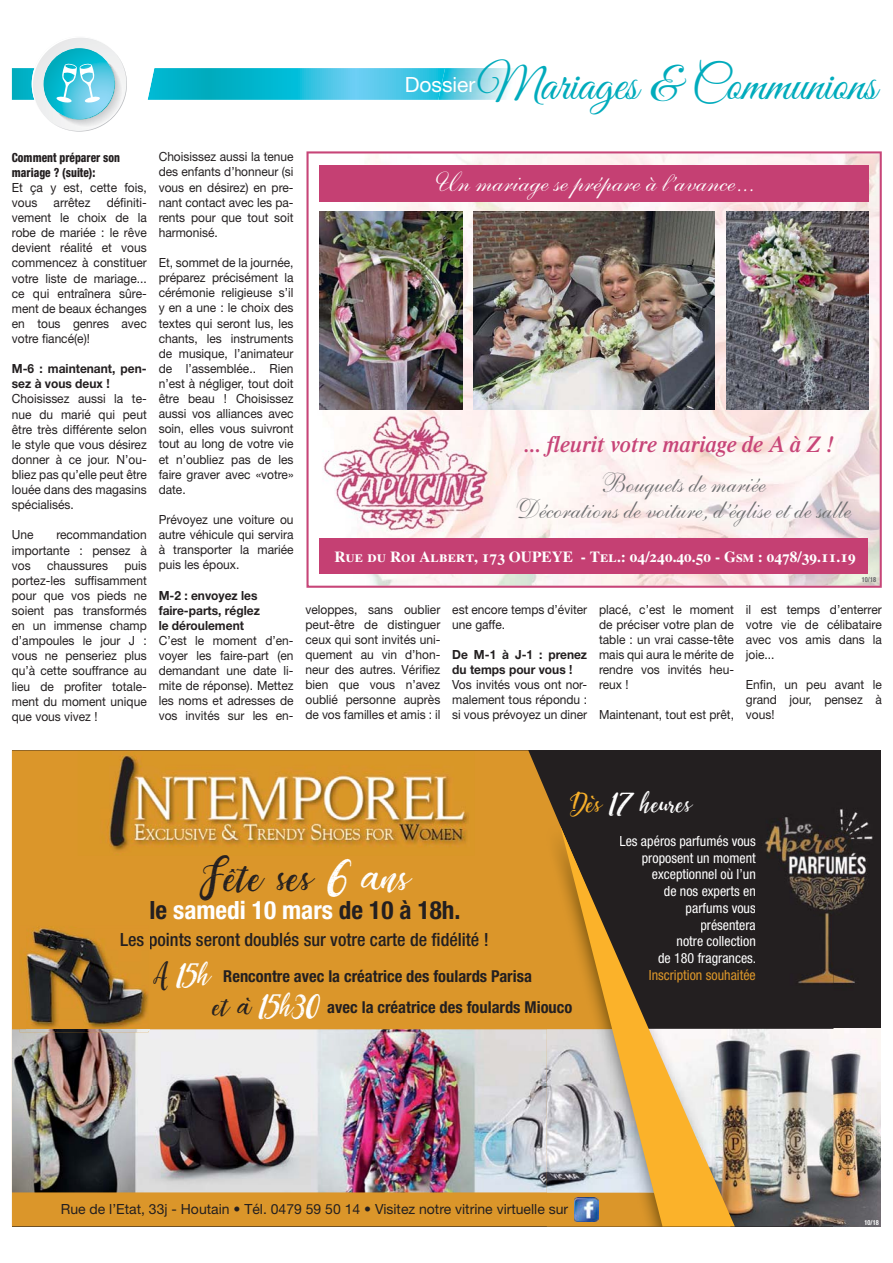
<style>
.page{position:relative;width:893px;height:1263px;background:#fff}
.page>*{position:absolute;margin:0;border:0;box-sizing:border-box;transform-origin:0 0}
.t1{font:49.05px "Great Vibes";color:#00abbc}
.t2{font:46.2px "Dandeleon Vintage Demo";color:#231f20}
.t3{font:28.05px "Shelley Volante Script";color:#fff}
.t4{font:28.05px "Dandeleon Vintage Demo";color:#fff}
.t5{font:27.45px/26px "Shelley Allegro Script";color:#6d6e70;text-align:center;scale:.95 1}
.t6{font:700 condensed 25.2px "Helvetica Neue";color:#fff}
.t7{font:italic 600 22.8px "Times";color:#c74578}
.t8{font:21px "Helvetica Neue";color:#fff}
.t9{font:500 condensed 18.15px "Helvetica Neue";color:#231f20}
.t10{font:700 condensed 16.5px/31px "Helvetica Neue";color:#231f20}
.t11{font:15.45px "Times Bold SC";color:#fff}
.t12{font:condensed 13.95px/16.8px "Helvetica Neue";color:#fff;text-align:right}
.t13{font:13.95px "Helvetica Neue";color:#231f20}
.t14{font:condensed 13.95px "Helvetica Neue";color:#db962a}
.t15{font:12.6px/15.1px "Helvetica Neue";color:#231f20;text-align:justify;scale:.95 1}
.t16{font:700 12.6px/15.1px "Helvetica Neue";color:#231f20;scale:.95 1}
.t17{font:800 condensed 12.6px/15.1px "Helvetica Neue";color:#231f20;scale:.9 1}
.t18{font:700 condensed 7.05px "Helvetica Neue";color:#636466;scale:.9 1}
.t19{font:700 condensed 7.05px "Helvetica Neue";color:#fff;scale:.9 1}
.s1{color:#fbb22a}
.s2{color:#fff}
.s3{color:#231f20}
.s4{font-family:"Dandeleon Vintage Demo";font-weight:400;font-stretch:normal;font-size:30px}
.s5{font-family:"Dandeleon Vintage Demo";font-weight:400;font-stretch:normal;font-size:30px;color:#fff}
</style>
<div class="page">
<svg style="left:12px;top:38px;width:501px;height:94px"></svg>
<svg style="left:306px;top:151px;width:576px;height:437px;fill:#fdf3f2"></svg>
<img style="left:317px;top:405px;width:189px;height:135px">
<div style="left:320px;top:538px;width:548px;height:36px;background:#c54073"></div>
<div style="left:320px;top:165px;width:549px;height:37px;background:#c54073"></div>
<img style="left:473px;top:211px;width:242px;height:198px">
<img style="left:319px;top:211px;width:143px;height:198px">
<img style="left:726px;top:211px;width:143px;height:198px">
<div style="left:12px;top:750px;width:869px;height:476px;background:#231f20"></div>
<img style="left:735px;top:1029px;width:146px;height:197px">
<img style="left:784px;top:809px;width:89px;height:175px">
<div style="left:12px;top:750px;width:548px;height:476px;background:#db962a"></div>
<div style="left:78px;top:751px;width:397px;height:105px;background:#d99727"></div>
<img style="left:109px;top:755px;width:361px;height:97px">
<img style="left:12px;top:1029px;width:535px;height:164px">
<img style="left:765px;top:825px;width:68px;height:159px">
<img style="left:547px;top:825px;width:14px;height:401px">
<img style="left:547px;top:1204px;width:13px;height:13px">
<svg style="left:560px;top:826px;width:175px;height:400px"></svg>
<svg style="left:149px;top:932px;width:1px;height:17px"></svg>
<img style="left:20px;top:926px;width:129px;height:106px">
<img style="left:121px;top:932px;width:28px;height:17px">
<svg style="left:246px;top:997px;width:5px;height:6px"></svg>
<svg style="left:229px;top:868px;width:7px;height:6px"></svg>
<h1 class="t1" style="left:477px;top:57px;width:401px">Mariages &amp; Communions</h1>
<h3 class="t8" style="left:405px;top:77px;width:72px">Dossier</h3>
<p class="t17" style="left:12px;top:151px;width:122px">Comment préparer son mariage ? (suite):</p>
<p class="t15" style="left:12px;top:181px;width:143px">Et ça y est, cette fois, vous</p>
<p class="t15" style="left:12px;top:196px;width:143px;text-indent:95px">définiti&shy;vement le choix de la robe de mariée : le rêve devient réalité et vous commencez à constituer votre liste de mariage... ce qui entraînera sûre&shy;ment de beaux échanges en tous genres avec votre fiancé(e)!</p>
<p class="t16" style="left:12px;top:362px;width:143px">M-6 : maintenant, pen&shy;sez à vous deux !</p>
<p class="t15" style="left:12px;top:393px;width:143px">Choisissez aussi la te&shy;nue du marié qui peut être très différente selon le style que vous désirez donner à ce jour. N’ou&shy;bliez pas qu’elle peut être louée dans des magasins spécialisés.</p>
<p class="t15" style="left:12px;top:529px;width:24px">Une</p>
<p class="t15" style="left:54px;top:196px;width:40px">arrêtez</p>
<p class="t15" style="left:12px;top:529px;width:143px;text-indent:44px">recommandation importante : pensez à vos</p>
<p class="t15" style="left:12px;top:559px;width:143px;text-indent:112px">puis portez-les suffisamment pour que vos pieds ne soient pas transformés en un immense champ d’ampoules le jour J : vous ne penseriez plus qu’à cette souffrance au lieu de profiter totale&shy;ment du moment unique que vous vivez !</p>
<p class="t15" style="left:47px;top:559px;width:66px">chaussures</p>
<p class="t15" style="left:159px;top:150px;width:143px">Choisissez aussi la tenue des enfants d’honneur (si vous en désirez) en pre&shy;nant contact avec les pa&shy;rents pour que tout soit harmonisé.</p>
<p class="t15" style="left:159px;top:256px;width:144px">Et, sommet de la journée, préparez précisément la cérémonie religieuse s’il y en a une : le choix des textes qui seront lus, les chants, les instruments de musique, l’animateur de l’assemblée.. Rien n’est à négliger, tout doit être beau ! Choisissez aussi vos alliances avec soin, elles vous suivront tout au long de votre vie et n’oubliez pas de les faire graver avec «votre» date.</p>
<p class="t15" style="left:159px;top:513px;width:143px">Prévoyez une voiture ou autre véhicule qui servira à transporter la mariée puis les époux.</p>
<p class="t16" style="left:159px;top:589px;width:108px">M-2 : envoyez les faire-parts, réglez le déroulement</p>
<p class="t15" style="left:159px;top:634px;width:143px">C’est le moment d’en&shy;voyer les faire-part (en demandant une date li&shy;mite de réponse). Mettez les noms et adresses de vos invités sur les en-</p>
<h3 class="t3" style="left:433px;top:174px;width:322px">Un mariage se prépare à l’avance...</h3>
<h3 class="t7" style="left:524px;top:435px;width:312px">... fleurit votre mariage de A à Z !</h3>
<h3 class="t5" style="left:512px;top:474px;width:354px">Bouquets de mariée<br>Décorations de voiture, d’église et de salle</h3>
<p class="t11" style="left:334px;top:551px;width:523px">Rue du Roi Albert, 173 OUPEYE - Tel.: 04/240.40.50 - Gsm : 0478/39.11.19</p>
<p class="t15" style="left:305px;top:603px;width:143px">veloppes, sans oublier peut-être de distinguer ceux qui sont invités uni&shy;quement au vin d’hon&shy;neur des autres. Vérifiez bien que vous n’avez oublié personne auprès de vos familles et amis : il</p>
<p class="t15" style="left:452px;top:603px;width:143px">est encore temps d’éviter une gaffe.</p>
<p class="t16" style="left:452px;top:648px;width:143px">De M-1 à J-1 : prenez du temps pour vous !</p>
<p class="t15" style="left:452px;top:678px;width:143px">Vos invités vous ont nor&shy;malement tous répondu : si vous prévoyez un diner</p>
<p class="t15" style="left:599px;top:603px;width:143px">placé, c’est le moment de préciser votre plan de table : un vrai casse-tête mais qui aura le mérite de rendre vos invités heu&shy;reux !</p>
<p class="t15" style="left:599px;top:708px;width:143px">Maintenant, tout est prêt,</p>
<p class="t18" style="left:862px;top:577px;width:17px">10/18</p>
<p class="t15" style="left:746px;top:603px;width:145px">il est temps d’enterrer votre vie de célibataire avec vos amis dans la joie...</p>
<p class="t15" style="left:746px;top:678px;width:145px">Enfin, un peu avant le grand jour, pensez à vous!</p>
<h3 class="t4" style="left:567px;top:787px;width:125px"><span class="s1">Des</span> 17 heures</h3>
<p class="t12" style="left:619px;top:834px;width:138px">Les apéros parfumés vous proposent un moment exceptionnel où l’un<br>de nos experts en parfums vous<br>présentera<br>notre collection<br>de 180 fragrances.</p>
<p class="t14" style="left:649px;top:970px;width:108px">Inscription souhaitée</p>
<h2 class="t2" style="left:200px;top:849px;width:211px">Fete ses <span class="s2">6 ans</span></h2>
<h3 class="t6" style="left:149px;top:901px;width:313px"><span class="s3">le</span> samedi 10 mars <span class="s3">de 10 à 18h.</span></h3>
<h3 class="t9" style="left:120px;top:933px;width:370px">Les points seront doublés sur votre carte de fidélité !</h3>
<h3 class="t10" style="left:213px;top:962px;width:361px;text-indent:-58px"><span class="s4">A</span> <span class="s5">15h</span> Rencontre avec la créatrice des foulards Parisa<br><span class="s4">et a</span> <span class="s5">15h30</span> avec la créatrice des foulards Miouco</h3>
<p class="t13" style="left:61px;top:1204px;width:509px">Rue de l’Etat, 33j - Houtain • Tél. 0479 59 50 14 • Visitez notre vitrine virtuelle sur</p>
<p class="t19" style="left:864px;top:1220px;width:17px">10/18</p>
</div>
